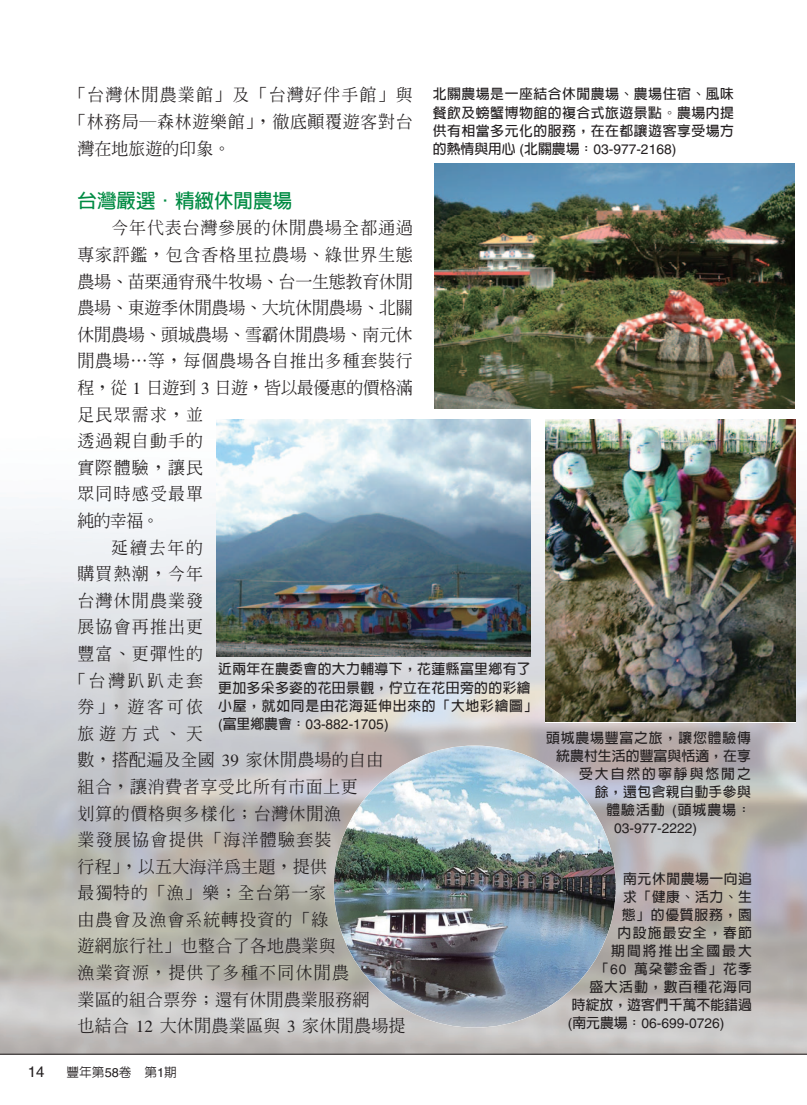
<style>
.page{position:relative;width:807px;height:1105px;background:#fff}
.page>*{position:absolute;margin:0;border:0;box-sizing:border-box;transform-origin:0 0}
.t1{font:700 19.5px "Lin Gothic";color:#008b43}
.t2{font:500 16.95px "Inn Ming";letter-spacing:.035em;color:#231f20}
.t3{font:500 16.95px "Inn Ming";letter-spacing:-.015em;color:#231f20}
.t4{font:500 16.95px "Inn Ming";letter-spacing:.015em;color:#231f20}
.t5{font:500 16.95px "Inn Ming";letter-spacing:.065em;color:#231f20}
.t6{font:500 16.95px "Inn Ming";letter-spacing:.01em;color:#231f20}
.t7{font:500 16.95px "Inn Ming";letter-spacing:.07em;color:#231f20}
.t8{font:500 16.95px "Inn Ming";letter-spacing:-.03em;color:#231f20}
.t9{font:500 16.95px "Inn Ming";letter-spacing:.06em;color:#231f20}
.t10{font:500 16.95px "Inn Ming";color:#231f20}
.t11{font:15px "Helvetica";color:#231f20}
.t12{font:700 13.8px/18px "Lin Gothic";letter-spacing:.04em;color:#231f20;text-align:justify}
.t13{font:700 13.8px/18px "Lin Gothic";letter-spacing:.075em;color:#231f20;text-align:right}
.t14{font:13.8px "Helvetica";color:#231f20}
.t15{font:700 13.8px/18px "Lin Gothic";letter-spacing:.065em;color:#231f20;text-align:right}
.t16{font:500 12.75px "Lin Gothic";color:#231f20}
.s1{font-family:"Times";font-weight:400}
.s2{font-family:"Lin Gothic";font-weight:700}
.s3{font-family:"Helvetica";font-weight:400}
</style>
<div class="page">
<img style="left:0;top:163px;width:807px;height:892px">
<p class="t5" style="left:69px;top:86px;width:345px">「台灣休閒農業館」及「台灣好伴手館」與</p>
<p class="t2" style="left:69px;top:113px;width:345px">「林務局─森林遊樂館」，徹底顛覆遊客對台</p>
<p class="t10" style="left:78px;top:140px;width:155px">灣在地旅遊的印象。</p>
<p class="t1" style="left:77px;top:191px;width:216px">台灣嚴選．精緻休閒農場</p>
<p class="t2" style="left:112px;top:219px;width:303px">今年代表台灣參展的休閒農場全都通過</p>
<p class="t2" style="left:77px;top:246px;width:337px">專家評鑑，包含香格里拉農場、綠世界生態</p>
<p class="t3" style="left:77px;top:272px;width:337px">農場、苗栗通宵飛牛牧場、台一生態教育休閒</p>
<p class="t3" style="left:77px;top:299px;width:337px">農場、東遊季休閒農場、大坑休閒農場、北關</p>
<p class="t3" style="left:77px;top:326px;width:337px">休閒農場、頭城農場、雪霸休閒農場、南元休</p>
<p class="t2" style="left:77px;top:352px;width:337px">閒農場…等，每個農場各自推出多種套裝行</p>
<p class="t8" style="left:77px;top:379px;width:337px">程，從 <span class="s1">1</span> 日遊到 <span class="s1">3</span> 日遊，皆以最優惠的價格滿</p>
<p class="t2" style="left:78px;top:405px;width:127px">足民眾需求，並</p>
<p class="t5" style="left:78px;top:432px;width:127px">透過親自動手的</p>
<p class="t2" style="left:78px;top:459px;width:127px">實際體驗，讓民</p>
<p class="t5" style="left:78px;top:485px;width:127px">眾同時感受最單</p>
<p class="t2" style="left:78px;top:512px;width:83px">純的幸福。</p>
<p class="t2" style="left:112px;top:538px;width:93px">延續去年的</p>
<p class="t2" style="left:78px;top:565px;width:127px">購買熱潮，今年</p>
<p class="t5" style="left:78px;top:591px;width:127px">台灣休閒農業發</p>
<p class="t5" style="left:78px;top:618px;width:127px">展協會再推出更</p>
<p class="t2" style="left:78px;top:645px;width:127px">豐富、更彈性的</p>
<p class="t2" style="left:69px;top:671px;width:136px">「台灣趴趴走套</p>
<p class="t2" style="left:78px;top:698px;width:127px">券」，遊客可依</p>
<p class="t2" style="left:78px;top:724px;width:127px">旅遊方式、天</p>
<p class="t4" style="left:78px;top:751px;width:307px">數，搭配遍及全國 <span class="s1">39</span> 家休閒農場的自由</p>
<p class="t2" style="left:78px;top:777px;width:282px">組合，讓消費者享受比所有市面上更</p>
<p class="t2" style="left:78px;top:804px;width:265px">划算的價格與多樣化；台灣休閒漁</p>
<p class="t7" style="left:78px;top:831px;width:256px">業發展協會提供「海洋體驗套裝</p>
<p class="t6" style="left:78px;top:857px;width:251px">行程」，以五大海洋為主題，提供</p>
<p class="t2" style="left:78px;top:884px;width:250px">最獨特的「漁」樂；全台第一家</p>
<p class="t9" style="left:78px;top:910px;width:252px">由農會及漁會系統轉投資的「綠</p>
<p class="t4" style="left:78px;top:937px;width:260px">遊網旅行社」也整合了各地農業與</p>
<p class="t7" style="left:78px;top:963px;width:273px">漁業資源，提供了多種不同休閒農</p>
<p class="t6" style="left:78px;top:990px;width:293px">業區的組合票券；還有休閒農業服務網</p>
<p class="t4" style="left:78px;top:1017px;width:330px">也結合 <span class="s1">12</span> 大休閒農業區與 <span class="s1">3</span> 家休閒農場提</p>
<p class="t12" style="left:433px;top:85px;width:302px">北關農場是一座結合休閒農場、農場住宿、風味餐飲及螃蟹博物館的複合式旅遊景點ａ農場內提供有相當多元化的服務，在在都讓遊鶹享受場方</p>
<p class="t14" style="left:433px;top:144px;width:245px"><span class="s2">的熱情與用心</span> (<span class="s2">北關農場：</span>03-977-2168)</p>
<p class="t12" style="left:218px;top:660px;width:321px;text-align:left">近兩年在農委會的大力輔導下，花蓮縣富里鄉有了更加多采多姿的花田景觀，佇立在花田旁的的彩繪小屋，就如同是由花海延伸出來的「大地彩繪圖」</p>
<p class="t14" style="left:218px;top:718px;width:172px">(<span class="s2">富里鄉農會：</span>03-882-1705)</p>
<p class="t15" style="left:546px;top:728px;width:206px">頭城農場豐富之旅，讓您體驗傳統農村生活的豐富與恬適，在享受大自然的寧靜與悠閒之<br>餘，還包含親自動手參與<br>體驗活動 <span class="s3">(</span>頭城農場：</p>
<p class="t14" style="left:614px;top:822px;width:84px">03-977-2222)</p>
<p class="t13" style="left:572px;top:869px;width:182px">南元休閒農場一向追<br>求「健康、活力、生<br>態」的優質服務，園<br>內設施最安全，春節<br>期間將推出全國最大<br>「<span class="s3">60</span> 萬朵鬱金香」花季<br>盛大活動，數百種花海同<br>時綻放，遊鶹們千萬不能錯過</p>
<p class="t14" style="left:568px;top:1018px;width:158px">(<span class="s2">南元農場：</span>06-699-0726)</p>
<p class="t11" style="left:28px;top:1066px;width:18px">14</p>
<p class="t16" style="left:66px;top:1065px;width:112px">豐年第<span class="s3">58</span>卷鞬第<span class="s3">1</span>韞</p>
</div>
